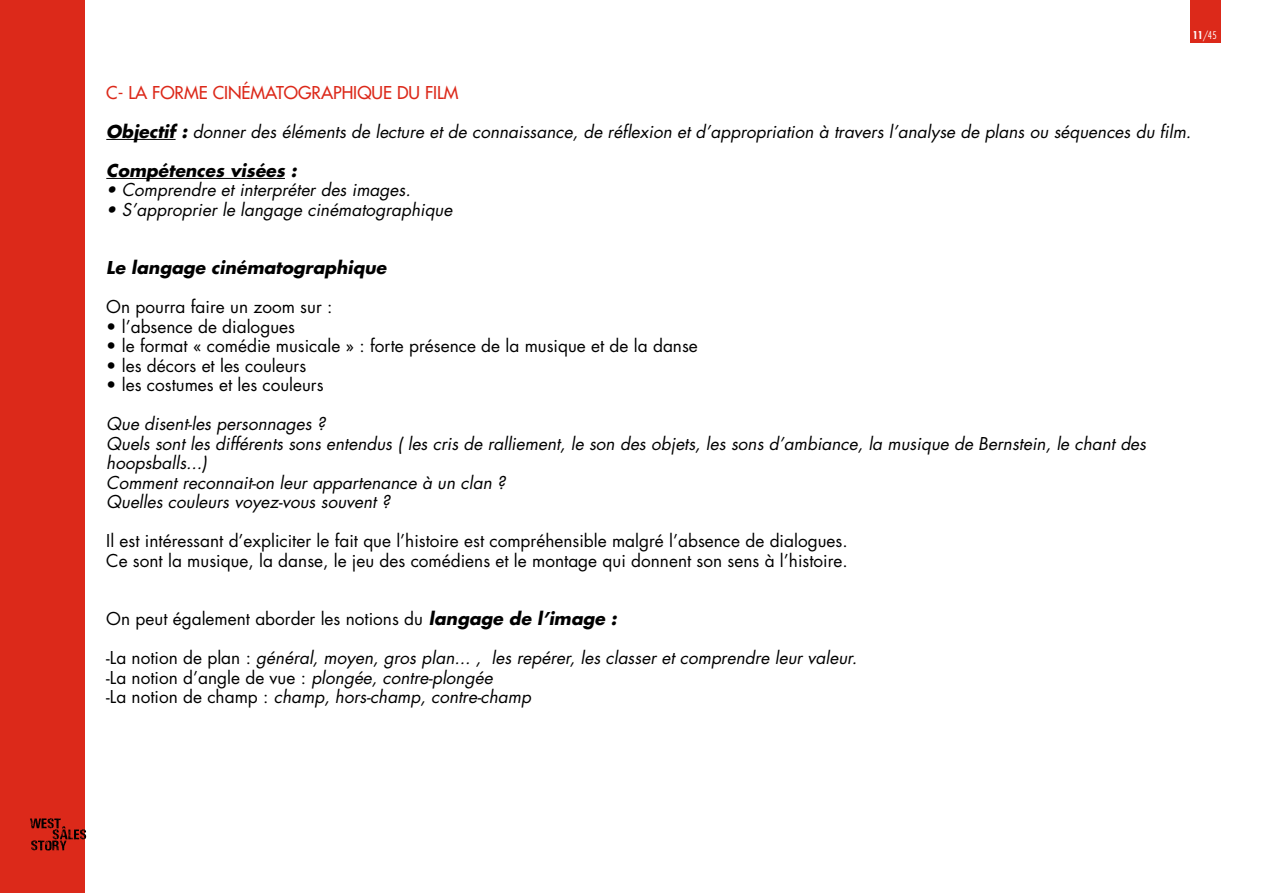
<style>
.page{position:relative;width:1263px;height:893px;background:#fff}
.page>*{position:absolute;margin:0;border:0;box-sizing:border-box;transform-origin:0 0}
.t1{font:italic 17.25px/19.5px "Futura";color:#000}
.t2{font:17.25px/19.5px "Futura";color:#000}
.t3{font:italic 700 17.25px "Futura";color:#000}
.t4{font:17.25px "Futura";color:#dc291a}
.t5{font:300 condensed 10.5px "Futura";color:#fff}
.s1{font-weight:700}
.s2{font-weight:700;font-style:italic}
.s3{font-style:normal}
</style>
<div class="page">
<div style="left:0;top:0;width:85px;height:893px;background:#dc291a"></div>
<div style="left:1190px;top:0;width:30px;height:43px;background:#dc291a"></div>
<svg style="left:30px;top:818px;width:56px;height:32px"></svg>
<hr style="left:106px;top:139px;width:70px;height:1px;background:#000">
<hr style="left:106px;top:178px;width:179px;height:1px;background:#000">
<p class="t5" style="left:1193px;top:29px;width:25px"><span class="s1">11</span>/45</p>
<p class="t4" style="left:106px;top:81px;width:258px">C- LA FORME CINÉMATOGRAPHIQUE</p>
<p class="t4" style="left:397px;top:81px;width:63px">DU FILM</p>
<p class="t1" style="left:106px;top:122px;width:1086px"><span class="s1">Objectif :</span> donner des éléments de lecture et de connaissance, de réflexion et d’appropriation à travers l’analyse de plans ou séquences du film.</p>
<p class="t3" style="left:106px;top:159px;width:192px">Compétences visées :</p>
<p class="t1" style="left:106px;top:180px;width:306px">• Comprendre et interpréter des images.</p>
<p class="t1" style="left:106px;top:200px;width:348px">• S’approprier le langage cinématographique</p>
<p class="t3" style="left:106px;top:256px;width:282px">Le langage cinématographique</p>
<p class="t2" style="left:106px;top:297px;width:228px">On pourra faire un zoom sur :</p>
<p class="t2" style="left:106px;top:317px;width:190px">• l’absence de dialogues</p>
<p class="t2" style="left:106px;top:336px;width:593px">• le format « comédie musicale » : forte présence de la musique et de la danse</p>
<p class="t2" style="left:106px;top:356px;width:201px">• les décors et les couleurs</p>
<p class="t2" style="left:106px;top:375px;width:219px">• les costumes et les couleurs</p>
<p class="t1" style="left:106px;top:414px;width:1041px">Que disent-les personnages ?<br>Quels sont les différents sons entendus ( les cris de ralliement, le son des objets, les sons d’ambiance, la musique de Bernstein, le chant des hoopsballs...)<br>Comment reconnait-on leur appartenance à un clan ?<br>Quelles couleurs voyez-vous souvent ?</p>
<p class="t2" style="left:106px;top:531px;width:743px">Il est intéressant d’expliciter le fait que l’histoire est compréhensible malgré l’absence de dialogues.<br>Ce sont la musique, la danse, le jeu des comédiens et le montage qui donnent son sens à l’histoire.</p>
<p class="t2" style="left:106px;top:609px;width:512px">On peut également aborder les notions du <span class="s2">langage de l’image :</span></p>
<p class="t1" style="left:106px;top:648px;width:752px"><span class="s3">-La notion de plan :</span> général, moyen, gros plan... , les repérer, les classer et comprendre leur valeur. <span class="s3">-La notion d’angle de vue :</span> plongée, contre-plongée<br><span class="s3">-La notion de champ :</span> champ, hors-champ, contre-champ</p>
</div>
